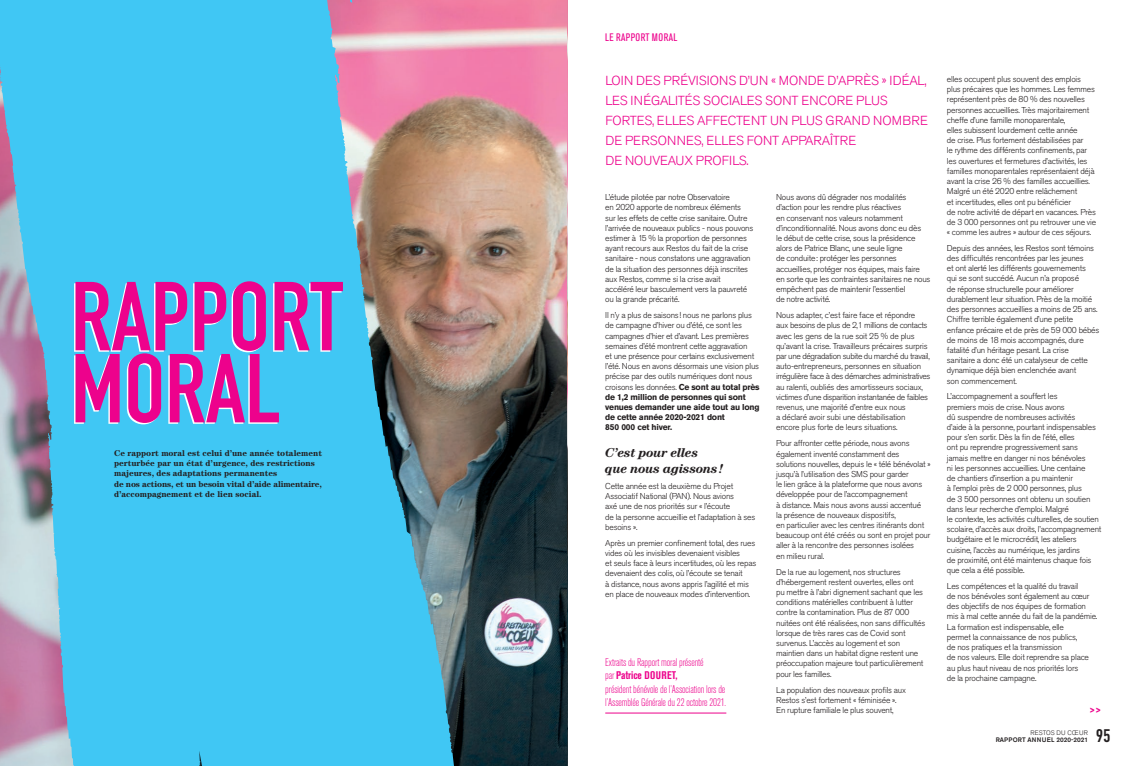
<style>
.page{position:relative;width:1134px;height:766px;background:#fff}
.page>*{position:absolute;margin:0;border:0;box-sizing:border-box;transform-origin:0 0}
.t1{font:96px/72px "DIN Engschrift";color:#ed028c}
.t2{font:500 condensed 18.8px "DIN Next LT Pro";color:#231f20}
.Chapo2_rose{font:300 13px/20px "Akzidenz Grotesk Pro";letter-spacing:.005em;color:#ed028c}
.Titres_INTER_OK2{font:italic 700 13px/15.6px "Century";letter-spacing:-.025em;color:#231f20}
.TC{font:300 condensed 11px/13.2px "Akzidenz Grotesk Pro";letter-spacing:-.01em;color:#ed028c}
.t3{font:condensed 10.8px "Akzidenz Grotesk Pro";letter-spacing:.03em;color:#ed028c}
.TC-2{font:300 8.5px/10.2px "Akzidenz Grotesk Pro";letter-spacing:-.025em;color:#231f20}
.t4{font:700 8.5px/10.2px "Century";color:#231f20}
.TC-3{font:700 8.5px "Akzidenz Grotesk Pro";color:#ed028c}
.t5{font:500 6.5px "Akzidenz Grotesk Pro";letter-spacing:.01em;color:#231f20}
.t6{font:300 6.5px "Akzidenz Grotesk Pro";letter-spacing:.03em;color:#231f20}
.s1{font-weight:700}
</style>
<div class="page">
<img style="left:494px;top:0;width:73px;height:765px">
<hr style="left:605px;top:712px;width:121px;height:1px;background:#ed028c">
<svg style="left:0;top:0;width:494px;height:765px;background:#5db2d4"></svg>
<p class="t1" style="left:71px;top:280px;width:273px">RAPPORT<br>MORAL</p>
<p class="t4" style="left:114px;top:448px;width:209px">Ce rapport moral est celui d’une année totalement perturbée par un état d’urgence, des restrictions majeures, des adaptations permanentes<br>de nos actions, et un besoin vital d’aide alimentaire, d’accompagnement et de lien social.</p>
<p class="t3" style="left:605px;top:30px;width:74px">LE RAPPORT MORAL</p>
<p class="Chapo2_rose" style="left:605px;top:71px;width:324px">LOIN DES PRÉVISIONS D’UN « MONDE D’APRÈS » IDÉAL, LES INÉGALITÉS SOCIALES SONT ENCORE PLUS FORTES, ELLES AFFECTENT UN PLUS GRAND NOMBRE DE PERSONNES, ELLES FONT APPARAÎTRE<br>DE NOUVEAUX PROFILS.</p>
<p class="TC-2" style="left:605px;top:192px;width:150px">L’étude pilotée par notre Observatoire<br>en 2020 apporte de nombreux éléments sur les effets de cette crise sanitaire. Outre l’arrivée de nouveaux publics - nous pouvons estimer à 15 % la proportion de personnes ayant recours aux Restos du fait de la crise sanitaire - nous constatons une aggravation de la situation des personnes déjà inscrites aux Restos, comme si la crise avait<br>accéléré leur basculement vers la pauvreté ou la grande précarité.</p>
<p class="TC-2" style="left:605px;top:310px;width:156px">Il n’y a plus de saisons! nous ne parlons plus de campagne d’hiver ou d’été, ce sont les campagnes d’hier et d’avant. Les premières semaines d’été montrent cette aggravation<br>et une présence pour certains exclusivement l’été. Nous en avons désormais une vision plus précise par des outils numériques dont nous croisons les données. <span class="s1">Ce sont au total près de 1,2 million de personnes qui sont venues demander une aide tout au long de cette année 2020-2021 dont<br>850 000 cet hiver.</span></p>
<p class="Titres_INTER_OK2" style="left:605px;top:445px;width:120px">C’est pour elles que nous agissons!</p>
<p class="TC-2" style="left:605px;top:480px;width:152px">Cette année est la deuxième du Projet Associatif National (PAN). Nous avions<br>axé une de nos priorités sur « l’écoute<br>de la personne accueillie et l’adaptation à ses besoins ».</p>
<p class="TC-2" style="left:605px;top:537px;width:153px">Après un premier confinement total, des rues vides où les invisibles devenaient visibles<br>et seuls face à leurs incertitudes, où les repas devenaient des colis, où l’écoute se tenait<br>à distance, nous avons appris l’agilité et mis en place de nouveaux modes d’intervention.</p>
<p class="TC" style="left:605px;top:655px;width:122px">Extraits du Rapport moral présenté<br>par <span class="s1">Patrice DOURET,<br></span>président bénévole de l’Association lors de l’Assemblée Générale du 22 octobre 2021.</p>
<p class="TC-2" style="left:776px;top:192px;width:156px">Nous avons dû dégrader nos modalités d’action pour les rendre plus réactives<br>en conservant nos valeurs notamment d’inconditionnalité. Nous avons donc eu dès<br>le début de cette crise, sous la présidence alors de Patrice Blanc, une seule ligne<br>de conduite: protéger les personnes accueillies, protéger nos équipes, mais faire en sorte que les contraintes sanitaires ne nous empêchent pas de maintenir l’essentiel<br>de notre activité.</p>
<p class="TC-2" style="left:776px;top:310px;width:156px">Nous adapter, c’est faire face et répondre<br>aux besoins de plus de 2,1 millions de contacts avec les gens de la rue soit 25 % de plus qu’avant la crise. Travailleurs précaires surpris par une dégradation subite du marché du travail, auto-entrepreneurs, personnes en situation irrégulière face à des démarches administratives au ralenti, oubliés des amortisseurs sociaux, victimes d’une disparition instantanée de faibles revenus, une majorité d’entre eux nous<br>a déclaré avoir subi une déstabilisation encore plus forte de leurs situations.</p>
<p class="TC-2" style="left:776px;top:438px;width:156px">Pour affronter cette période, nous avons également inventé constamment des solutions nouvelles, depuis le « télé bénévolat » jusqu’à l’utilisation des SMS pour garder<br>le lien grâce à la plateforme que nous avons développée pour de l’accompagnement<br>à distance. Mais nous avons aussi accentué<br>la présence de nouveaux dispositifs,<br>en particulier avec les centres itinérants dont beaucoup ont été créés ou sont en projet pour aller à la rencontre des personnes isolées<br>en milieu rural.</p>
<p class="TC-2" style="left:776px;top:566px;width:151px">De la rue au logement, nos structures d’hébergement restent ouvertes, elles ont<br>pu mettre à l’abri dignement sachant que les conditions matérielles contribuent à lutter contre la contamination. Plus de 87 000 nuitées ont été réalisées, non sans difficultés lorsque de très rares cas de Covid sont survenus. L’accès au logement et son maintien dans un habitat digne restent une préoccupation majeure tout particulièrement pour les familles.</p>
<p class="TC-2" style="left:776px;top:684px;width:131px">La population des nouveaux profils aux<br>Restos s’est fortement « féminisée ».<br>En rupture familiale le plus souvent,</p>
<p class="TC-2" style="left:947px;top:74px;width:151px">elles occupent plus souvent des emplois plus précaires que les hommes. Les femmes représentent près de 80 % des nouvelles personnes accueillies. Très majoritairement cheffe d’une famille monoparentale,<br>elles subissent lourdement cette année<br>de crise. Plus fortement déstabilisées par<br>le rythme des différents confinements, par les ouvertures et fermetures d’activités, les familles monoparentales représentaient déjà avant la crise 26 % des familles accueillies.<br>Malgré un été 2020 entre relâchement<br>et incertitudes, elles ont pu bénéficier<br>de notre activité de départ en vacances. Près de 3 000 personnes ont pu retrouver une vie « comme les autres » autour de ces séjours.</p>
<p class="TC-2" style="left:947px;top:243px;width:154px">Depuis des années, les Restos sont témoins des difficultés rencontrées par les jeunes<br>et ont alerté les différents gouvernements<br>qui se sont succédé. Aucun n’a proposé<br>de réponse structurelle pour améliorer durablement leur situation. Près de la moitié des personnes accueillies a moins de 25 ans.<br>Chiffre terrible également d’une petite enfance précaire et de près de 59 000 bébés de moins de 18 mois accompagnés, dure fatalité d’un héritage pesant. La crise<br>sanitaire a donc été un catalyseur de cette dynamique déjà bien enclenchée avant<br>son commencement.</p>
<p class="TC-2" style="left:947px;top:391px;width:156px">L’accompagnement a souffert les<br>premiers mois de crise. Nous avons<br>dû suspendre de nombreuses activités<br>d’aide à la personne, pourtant indispensables pour s’en sortir. Dès la fin de l’été, elles<br>ont pu reprendre progressivement sans jamais mettre en danger ni nos bénévoles<br>ni les personnes accueillies. Une centaine<br>de chantiers d’insertion a pu maintenir<br>à l’emploi près de 2 000 personnes, plus<br>de 3 500 personnes ont obtenu un soutien dans leur recherche d’emploi. Malgré<br>le contexte, les activités culturelles, de soutien scolaire, d’accès aux droits, l’accompagnement budgétaire et le microcrédit, les ateliers cuisine, l’accès au numérique, les jardins<br>de proximité, ont été maintenus chaque fois que cela a été possible.</p>
<p class="TC-2" style="left:947px;top:580px;width:152px">Les compétences et la qualité du travail<br>de nos bénévoles sont également au cœur des objectifs de nos équipes de formation mis à mal cette année du fait de la pandémie.<br>La formation est indispensable, elle<br>permet la connaissance de nos publics,<br>de nos pratiques et la transmission<br>de nos valeurs. Elle doit reprendre sa place au plus haut niveau de nos priorités lors<br>de la prochaine campagne.</p>
<p class="TC-3" style="left:1089px;top:704px;width:14px">&gt;&gt;</p>
<p class="t6" style="left:1030px;top:728px;width:59px">RESTOS DU CŒUR</p>
<p class="t5" style="left:996px;top:735px;width:94px">RAPPORT ANNUEL 2020-2021</p>
<p class="t2" style="left:1096px;top:724px;width:16px">95</p>
</div>
